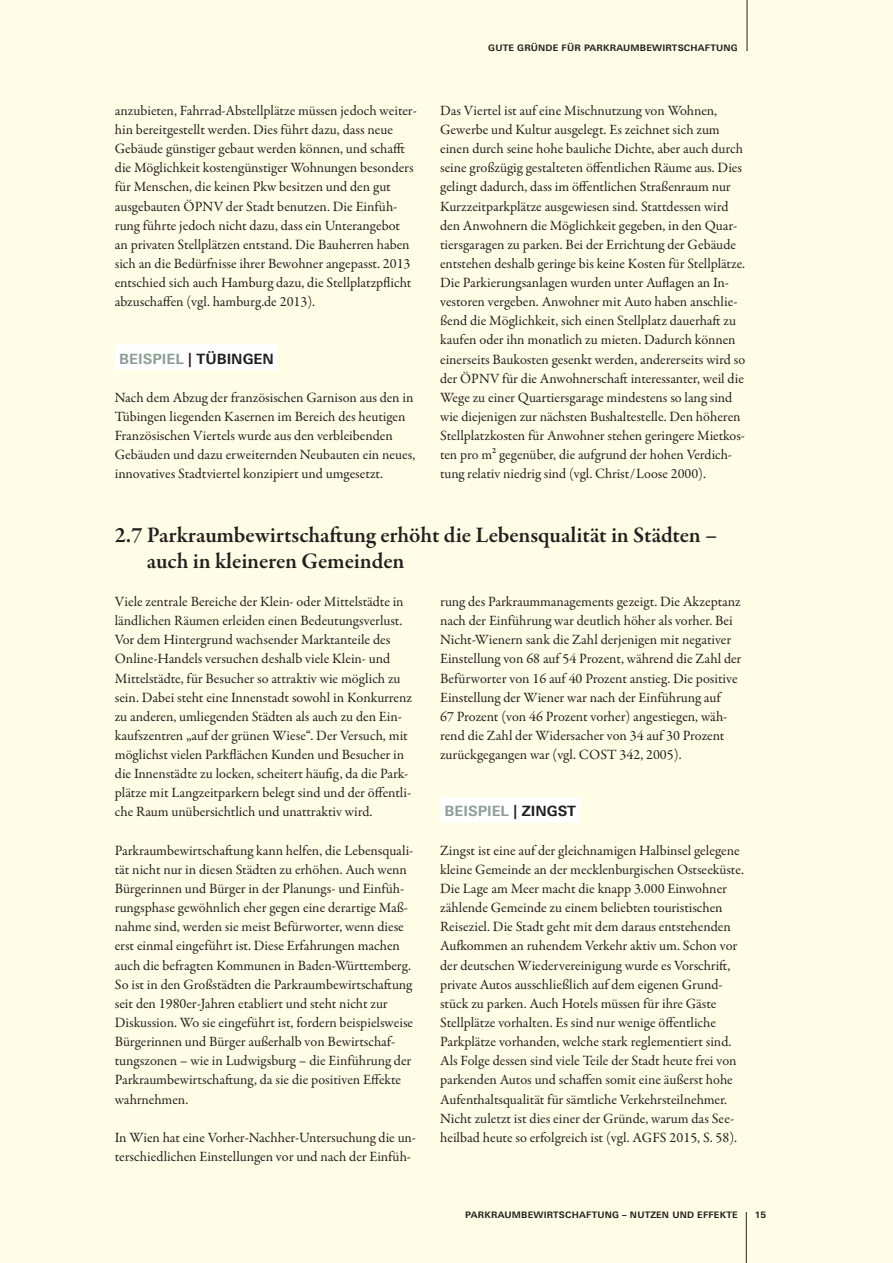
<style>
.page{position:relative;width:893px;height:1263px;background:#fffde5}
.page>*{position:absolute;margin:0;border:0;box-sizing:border-box;transform-origin:0 0}
._02_Überschrift_2{font:600 22.5px/25.5px "Garamond Premr Pro";letter-spacing:-.005em;color:#231f20}
._01_copy{font:14.25px/19.2px "Garamond Premr Pro";color:#231f20}
._04_Beispiel{font:700 14.25px "Linotype Univers 630";color:#231f20}
._04_Beispiel-2{font:700 14.25px "Linotype Univers 630";color:#8e9e96}
.t1{font:700 9px "Linotype Univers 630";letter-spacing:.02em;color:#231f20}
.s1{color:#8e9e96}
.s2{color:#231f20}
</style>
<div class="page">
<div style="left:115px;top:344px;width:163px;height:26px;background:#fff"></div>
<div style="left:440px;top:797px;width:140px;height:26px;background:#fff"></div>
<hr style="left:746px;top:1212px;width:1px;height:51px;background:#231f20">
<hr style="left:747px;top:0;width:1px;height:51px;background:#231f20">
<p class="t1" style="left:488px;top:42px;width:14px">GUTE</p>
<p class="t1" style="left:517px;top:42px;width:15px">GRÜNDE</p>
<p class="t1" style="left:562px;top:42px;width:8px">FÜR</p>
<p class="t1" style="left:584px;top:42px;width:14px">PARKRAUMBEWIRTSCHAFTUNG</p>
<p class="_01_copy" style="left:115px;top:101px;width:302px">anzubieten, Fahrrad-Abstellplätze müssen jedoch weiter&shy;hin bereitgestellt werden. Dies führt dazu, dass neue Gebäude günstiger gebaut werden können, und schafft die Möglichkeit kostengünstiger Wohnungen besonders für Menschen, die keinen Pkw besitzen und den gut ausgebauten ÖPNV der Stadt benutzen. Die Einfüh&shy;rung führte jedoch nicht dazu, dass ein Unterangebot an privaten Stellplätzen entstand. Die Bauherren haben sich an die Bedürfnisse ihrer Bewohner angepasst. 2013 entschied sich auch Hamburg dazu, die Stellplatzpflicht abzuschaffen (vgl. hamburg.de 2013).</p>
<p class="_04_Beispiel" style="left:119px;top:350px;width:156px"><span class="s1">BEISPIEL</span> | TÜBINGEN</p>
<p class="_01_copy" style="left:115px;top:388px;width:302px">Nach dem Abzug der französischen Garnison aus den in Tübingen liegenden Kasernen im Bereich des heutigen Französischen Viertels wurde aus den verbleibenden Gebäuden und dazu erweiternden Neubauten ein neues, innovatives Stadtviertel konzipiert und umgesetzt.</p>
<p class="_01_copy" style="left:440px;top:101px;width:307px">Das Viertel ist auf eine Mischnutzung von Wohnen, Gewerbe und Kultur ausgelegt. Es zeichnet sich zum einen durch seine hohe bauliche Dichte, aber auch durch seine großzügig gestalteten öffentlichen Räume aus. Dies gelingt dadurch, dass im öffentlichen Straßenraum nur Kurzzeitparkplätze ausgewiesen sind. Stattdessen wird den Anwohnern die Möglichkeit gegeben, in den Quar&shy;tiersgaragen zu parken. Bei der Errichtung der Gebäude entstehen deshalb geringe bis keine Kosten für Stellplätze.<br>Die Parkierungsanlagen wurden unter Auflagen an In&shy;vestoren vergeben. Anwohner mit Auto haben anschlie&shy;ßend die Möglichkeit, sich einen Stellplatz dauerhaft zu kaufen oder ihn monatlich zu mieten. Dadurch können einerseits Baukosten gesenkt werden, andererseits wird so der ÖPNV für die Anwohnerschaft interessanter, weil die Wege zu einer Quartiersgarage mindestens so lang sind wie diejenigen zur nächsten Bushaltestelle. Den höheren Stellplatzkosten für Anwohner stehen geringere Mietkos&shy;ten pro m² gegenüber, die aufgrund der hohen Verdich&shy;tung relativ niedrig sind (vgl. Christ/Loose 2000).</p>
<p class="_02_Überschrift_2" style="left:147px;top:523px;width:572px;text-indent:-32px">2.7 Parkraumbewirtschaftung erhöht die Lebensqualität in Städten – auch in kleineren Gemeinden</p>
<p class="_01_copy" style="left:115px;top:592px;width:299px">Viele zentrale Bereiche der Klein- oder Mittelstädte in ländlichen Räumen erleiden einen Bedeutungsverlust.<br>Vor dem Hintergrund wachsender Marktanteile des Online-Handels versuchen deshalb viele Klein- und Mittelstädte, für Besucher so attraktiv wie möglich zu sein. Dabei steht eine Innenstadt sowohl in Konkurrenz zu anderen, umliegenden Städten als auch zu den Ein&shy;kaufszentren „auf der grünen Wiese“. Der Versuch, mit möglichst vielen Parkflächen Kunden und Besucher in die Innenstädte zu locken, scheitert häufig, da die Park&shy;plätze mit Langzeitparkern belegt sind und der öffentli&shy;che Raum unübersichtlich und unattraktiv wird.</p>
<p class="_01_copy" style="left:115px;top:841px;width:300px">Parkraumbewirtschaftung kann helfen, die Lebensquali&shy;tät nicht nur in diesen Städten zu erhöhen. Auch wenn Bürgerinnen und Bürger in der Planungs- und Einfüh&shy;rungsphase gewöhnlich eher gegen eine derartige Maß&shy;nahme sind, werden sie meist Befürworter, wenn diese erst einmal eingeführt ist. Diese Erfahrungen machen auch die befragten Kommunen in Baden-Württemberg.<br>So ist in den Großstädten die Parkraumbewirtschaftung seit den 1980er-Jahren etabliert und steht nicht zur Diskussion. Wo sie eingeführt ist, fordern beispielsweise Bürgerinnen und Bürger außerhalb von Bewirtschaf&shy;tungszonen – wie in Ludwigsburg – die Einführung der Parkraumbewirtschaftung, da sie die positiven Effekte wahrnehmen.</p>
<p class="_01_copy" style="left:115px;top:1128px;width:303px">In Wien hat eine Vorher-Nachher-Untersuchung die un&shy;terschiedlichen Einstellungen vor und nach der Einfüh-</p>
<p class="_01_copy" style="left:440px;top:592px;width:303px">rung des Parkraummanagements gezeigt. Die Akzeptanz nach der Einführung war deutlich höher als vorher. Bei Nicht-Wienern sank die Zahl derjenigen mit negativer Einstellung von 68 auf 54 Prozent, während die Zahl der Befürworter von 16 auf 40 Prozent anstieg. Die positive Einstellung der Wiener war nach der Einführung auf<br>67 Prozent (von 46 Prozent vorher) angestiegen, wäh&shy;rend die Zahl der Widersacher von 34 auf 30 Prozent zurückgegangen war (vgl. COST 342, 2005).</p>
<p class="_04_Beispiel-2" style="left:445px;top:803px;width:133px">BEISPIEL <span class="s2">| ZINGST</span></p>
<p class="_01_copy" style="left:440px;top:841px;width:305px">Zingst ist eine auf der gleichnamigen Halbinsel gelegene kleine Gemeinde an der mecklenburgischen Ostseeküste.<br>Die Lage am Meer macht die knapp 3.000 Einwohner zählende Gemeinde zu einem beliebten touristischen Reiseziel. Die Stadt geht mit dem daraus entstehenden Aufkommen an ruhendem Verkehr aktiv um. Schon vor der deutschen Wiedervereinigung wurde es Vorschrift, private Autos ausschließlich auf dem eigenen Grund&shy;stück zu parken. Auch Hotels müssen für ihre Gäste Stellplätze vorhalten. Es sind nur wenige öffentliche Parkplätze vorhanden, welche stark reglementiert sind.<br>Als Folge dessen sind viele Teile der Stadt heute frei von parkenden Autos und schaffen somit eine äußerst hohe Aufenthaltsqualität für sämtliche Verkehrsteilnehmer.<br>Nicht zuletzt ist dies einer der Gründe, warum das See&shy;heilbad heute so erfolgreich ist (vgl. AGFS 2015, S. 58).</p>
<p class="t1" style="left:465px;top:1210px;width:274px">PARKRAUMBEWIRTSCHAFTUNG – NUTZEN UND EFFEKTE</p>
<p class="t1" style="left:755px;top:1210px;width:13px">15</p>
</div>
